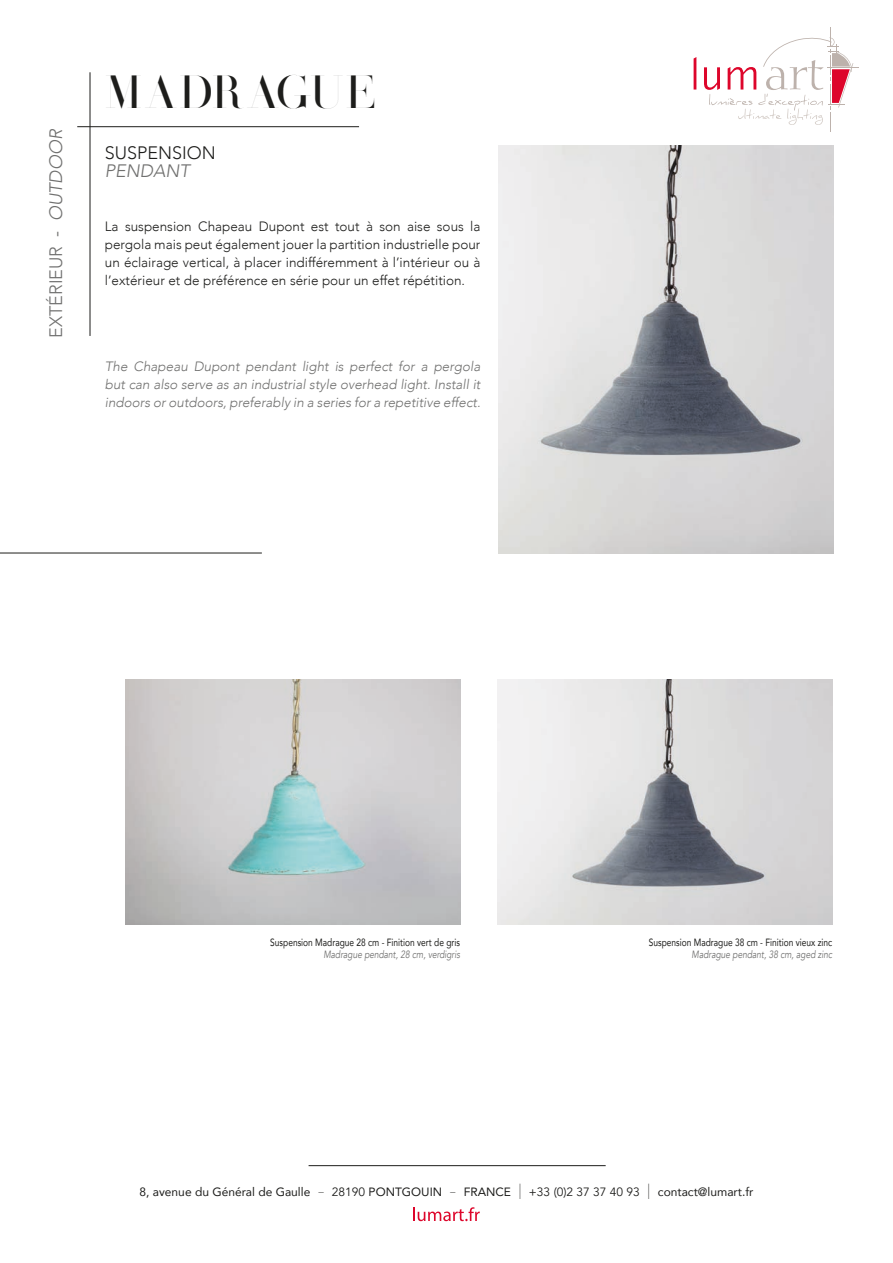
<style>
.page{position:relative;width:893px;height:1263px;background:#fff}
.page>*{position:absolute;margin:0;border:0;box-sizing:border-box;transform-origin:0 0}
.t1{font:46.5px "Henri Didot";letter-spacing:.035em;color:#1d1d1b}
.t2{font:300 18px "Avenir";color:#70706f}
.t3{font:300 18px "Avenir";color:#1d1d1b}
.t4{font:italic 300 18px "Avenir";color:#70706f}
.t5{font:300 13.5px/18px "Avenir";color:#1d1d1b;text-align:justify}
.t6{font:italic 300 13.5px/18px "Avenir";color:#70706f;text-align:justify}
.t7{font:12px "Avenir";color:#1d1d1b}
.t8{font:10.5px "Avenir";color:#1d1d1b;scale:.8 1}
.t9{font:italic 10.5px "Avenir";color:#70706f;scale:.8 1}
.s1{font-style:italic}
.s2{font-family:"Gotham";font-weight:100;font-size:21px}
.s3{font-style:inherit}
</style>
<div class="page">
<img style="left:499px;top:145px;width:334px;height:408px">
<hr style="left:77px;top:126px;width:282px;height:1px;background:#1d1d1b">
<hr style="left:0;top:553px;width:262px;height:1px;background:#1d1d1b">
<hr style="left:309px;top:1165px;width:297px;height:1px;background:#1d1d1b">
<hr style="left:90px;top:72px;width:1px;height:264px;background:#1d1d1b">
<hr style="left:827px;top:68px;width:31px;height:1px;background:#bdb2ac">
<svg style="left:694px;top:57px;width:2px;height:33px"></svg>
<svg style="left:704px;top:27px;width:149px;height:105px"></svg>
<svg style="left:413px;top:1207px;width:67px;height:14px"></svg>
<img style="left:497px;top:679px;width:335px;height:245px">
<img style="left:125px;top:679px;width:335px;height:245px">
<p class="t2" style="left:45px;top:338px;width:210px;rotate:-90deg">EXTÉRIEUR - <span class="s1">OUTDOOR</span></p>
<p class="t1" style="left:105px;top:62px;width:272px">MADRAGUE</p>
<p class="t3" style="left:105px;top:142px;width:113px">SUSPENSION</p>
<p class="t4" style="left:105px;top:160px;width:87px">PENDANT</p>
<p class="t5" style="left:105px;top:218px;width:377px">La suspension Chapeau Dupont est tout à son aise sous la pergola mais peut également jouer la partition industrielle pour un éclairage vertical, à placer indifféremment à l’intérieur ou à l’extérieur et de préférence en série pour un effet répétition.</p>
<p class="t6" style="left:105px;top:357px;width:377px">The Chapeau Dupont pendant light is perfect for a pergola but can also serve as an industrial style overhead light. Install it indoors or outdoors, preferably in a series for a repetitive effect.</p>
<p class="t8" style="left:270px;top:934px;width:239px">Suspension Madrague 28 cm - Finition vert de gris</p>
<p class="t9" style="left:323px;top:948px;width:172px">Madrague pendant, 28 cm, verdigris</p>
<p class="t8" style="left:649px;top:934px;width:231px">Suspension Madrague 38 cm - Finition vieux zinc</p>
<p class="t9" style="left:692px;top:948px;width:177px">Madrague pendant, 38 cm, aged zinc</p>
<p class="t7" style="left:140px;top:1182px;width:615px">8, avenue du Général de Gaulle <span class="s2">-</span> <span class="s3">28190</span> PONTGOUIN <span class="s2">-</span> FRANCE <span class="s2">l</span> +<span class="s3">33 (0)2 37 37 40 93</span> <span class="s2">l</span> contact@lumart.fr</p>
</div>
